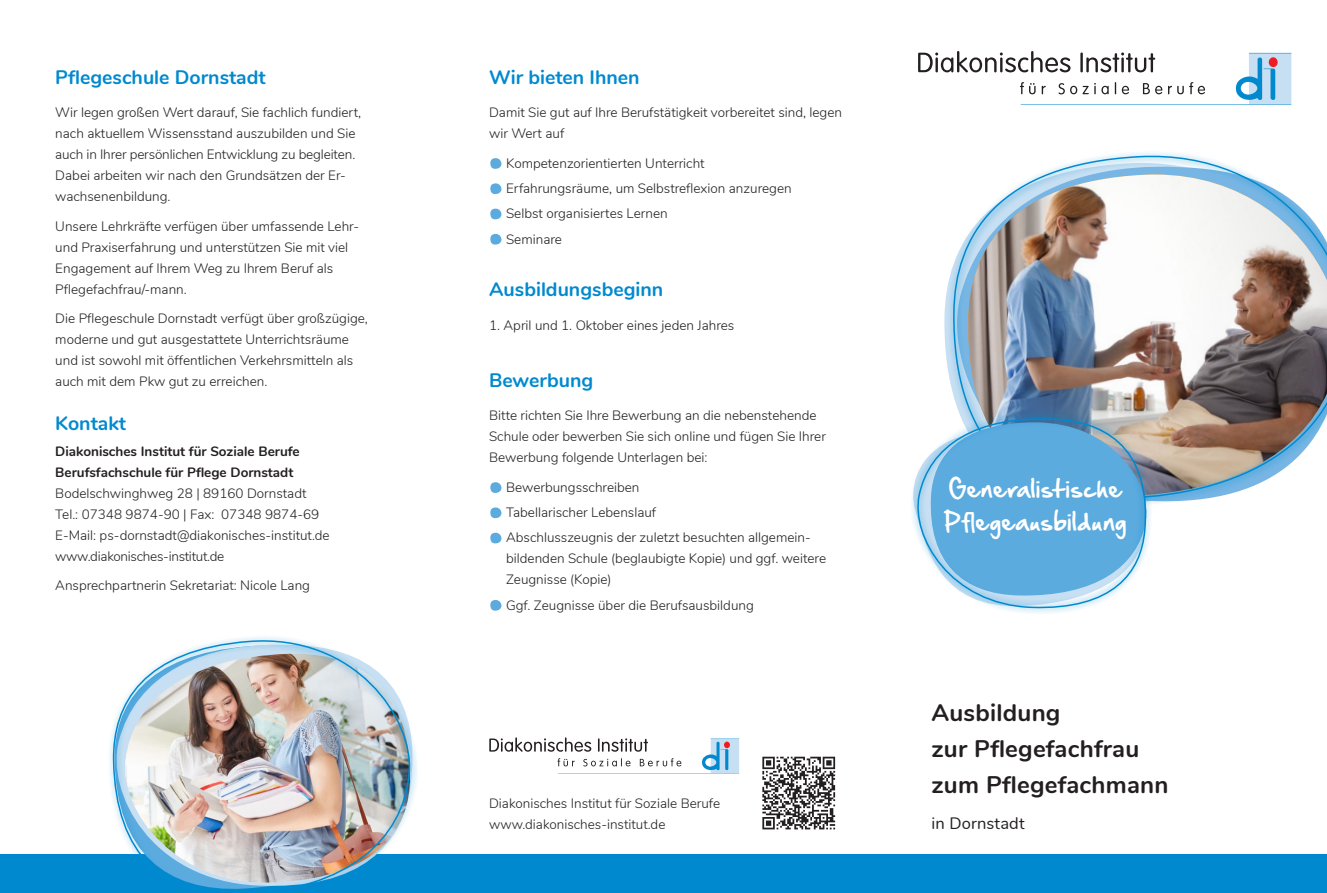
<style>
.page{position:relative;width:1327px;height:893px;background:#fff}
.page>*{position:absolute;margin:0;border:0;box-sizing:border-box;transform-origin:0 0}
.t1{font:700 24px/36px "Nunito";letter-spacing:.01em;color:#231f20}
.t2{font:21.15px/32.7px "Hand Of Sean";letter-spacing:.02em;color:#fff;scale:1.05 1}
.t3{font:700 19.5px "Nunito";color:#0089cf}
.t4{font:16.5px "Nunito";letter-spacing:.01em;color:#231f20}
.t5{font:300 13.5px/21px "Nunito";color:#231f20}
.t6{font:700 13.5px/21px "Nunito";color:#231f20}
</style>
<div class="page">
<div style="left:0;top:855px;width:1327px;height:38px;background:#0089cf"></div>
<svg style="left:490px;top:158px;width:12px;height:11px"></svg>
<svg style="left:490px;top:183px;width:12px;height:11px"></svg>
<svg style="left:490px;top:209px;width:12px;height:10px"></svg>
<svg style="left:490px;top:234px;width:12px;height:11px"></svg>
<svg style="left:490px;top:482px;width:12px;height:11px"></svg>
<svg style="left:490px;top:507px;width:12px;height:11px"></svg>
<svg style="left:490px;top:533px;width:12px;height:10px"></svg>
<svg style="left:490px;top:600px;width:12px;height:11px"></svg>
<img style="left:110px;top:637px;width:309px;height:252px">
<div style="left:711px;top:739px;width:28px;height:34px;background:#c7dff2"></div>
<svg style="left:702px;top:739px;width:28px;height:32px"></svg>
<hr style="left:558px;top:773px;width:181px;height:1px;background:#0089cf">
<svg style="left:489px;top:737px;width:192px;height:29px"></svg>
<svg style="left:762px;top:757px;width:73px;height:72px"></svg>
<div style="left:1249px;top:53px;width:42px;height:51px;background:#c7dff2"></div>
<hr style="left:1249px;top:53px;width:42px;height:1px;background:#0089cf">
<svg style="left:1235px;top:57px;width:42px;height:43px"></svg>
<hr style="left:1020px;top:104px;width:271px;height:1px;background:#0089cf">
<svg style="left:918px;top:51px;width:287px;height:43px"></svg>
<svg style="left:944px;top:269px;width:8px;height:120px"></svg>
<img style="left:952px;top:152px;width:375px;height:351px">
<svg style="left:952px;top:399px;width:210px;height:105px;background:#969da8"></svg>
<svg style="left:912px;top:406px;width:243px;height:207px"></svg>
<h3 class="t3" style="left:55px;top:62px;width:212px">Pflegeschule Dornstadt</h3>
<p class="t5" style="left:55px;top:101px;width:307px">Wir legen großen Wert darauf, Sie fachlich fundiert, nach aktuellem Wissensstand auszubilden und Sie auch in Ihrer persönlichen Entwicklung zu begleiten.<br>Dabei arbeiten wir nach den Grundsätzen der Er&shy;wachsenenbildung.</p>
<p class="t5" style="left:55px;top:215px;width:305px">Unsere Lehrkräfte verfügen über umfassende Lehr&shy;und Praxiserfahrung und unterstützen Sie mit viel Engagement auf Ihrem Weg zu Ihrem Beruf als Pflegefachfrau/-mann.</p>
<p class="t5" style="left:55px;top:307px;width:314px">Die Pflegeschule Dornstadt verfügt über großzügige, moderne und gut ausgestattete Unterrichtsräume und ist sowohl mit öffentlichen Verkehrsmitteln als auch mit dem Pkw gut zu erreichen.</p>
<h3 class="t3" style="left:55px;top:409px;width:72px">Kontakt</h3>
<p class="t6" style="left:55px;top:440px;width:246px">Diakonisches Institut für Soziale Berufe<br>Berufsfachschule für Pflege Dornstadt</p>
<p class="t5" style="left:55px;top:482px;width:276px">Bodelschwinghweg 28 | 89160 Dornstadt Tel.: 07348 9874-90 | Fax: 07348 9874-69<br>E-Mail: ps-dornstadt@diakonisches-institut.de www.diakonisches-institut.de</p>
<p class="t5" style="left:55px;top:574px;width:256px">Ansprechpartnerin Sekretariat: Nicole Lang</p>
<h3 class="t3" style="left:489px;top:62px;width:152px">Wir bieten Ihnen</h3>
<p class="t5" style="left:489px;top:101px;width:354px">Damit Sie gut auf Ihre Berufstätigkeit vorbereitet sind, legen wir Wert auf</p>
<p class="t5" style="left:506px;top:150px;width:287px;line-height:25.2px">Kompetenzorientierten Unterricht<br>Erfahrungsräume, um Selbstreflexion anzuregen<br>Selbst organisiertes Lernen<br>Seminare</p>
<h3 class="t3" style="left:489px;top:275px;width:176px">Ausbildungsbeginn</h3>
<p class="t5" style="left:489px;top:314px;width:247px">1. April und 1. Oktober eines jeden Jahres</p>
<h3 class="t3" style="left:489px;top:365px;width:106px">Bewerbung</h3>
<p class="t5" style="left:489px;top:404px;width:338px">Bitte richten Sie Ihre Bewerbung an die nebenstehende<br>Schule oder bewerben Sie sich online und fügen Sie Ihrer<br>Bewerbung folgende Unterlagen bei:</p>
<p class="t5" style="left:506px;top:474px;width:306px;line-height:25.2px">Bewerbungsschreiben<br>Tabellarischer Lebenslauf<br>Abschlusszeugnis der zuletzt besuchten allgemein-</p>
<p class="t5" style="left:506px;top:547px;width:321px">bildenden Schule (beglaubigte Kopie) und ggf. weitere<br>Zeugnisse (Kopie)</p>
<p class="t5" style="left:506px;top:594px;width:249px">Ggf. Zeugnisse über die Berufsausbildung</p>
<p class="t5" style="left:489px;top:792px;width:232px">Diakonisches Institut für Soziale Berufe www.diakonisches-institut.de</p>
<h2 class="t2" style="left:943px;top:472px;width:176px">Generalistische<br>Pflegeausbildung</h2>
<h1 class="t1" style="left:931px;top:693px;width:239px">Ausbildung<br>zur Pflegefachfrau zum Pflegefachmann</h1>
<p class="t4" style="left:931px;top:811px;width:95px">in Dornstadt</p>
</div>
